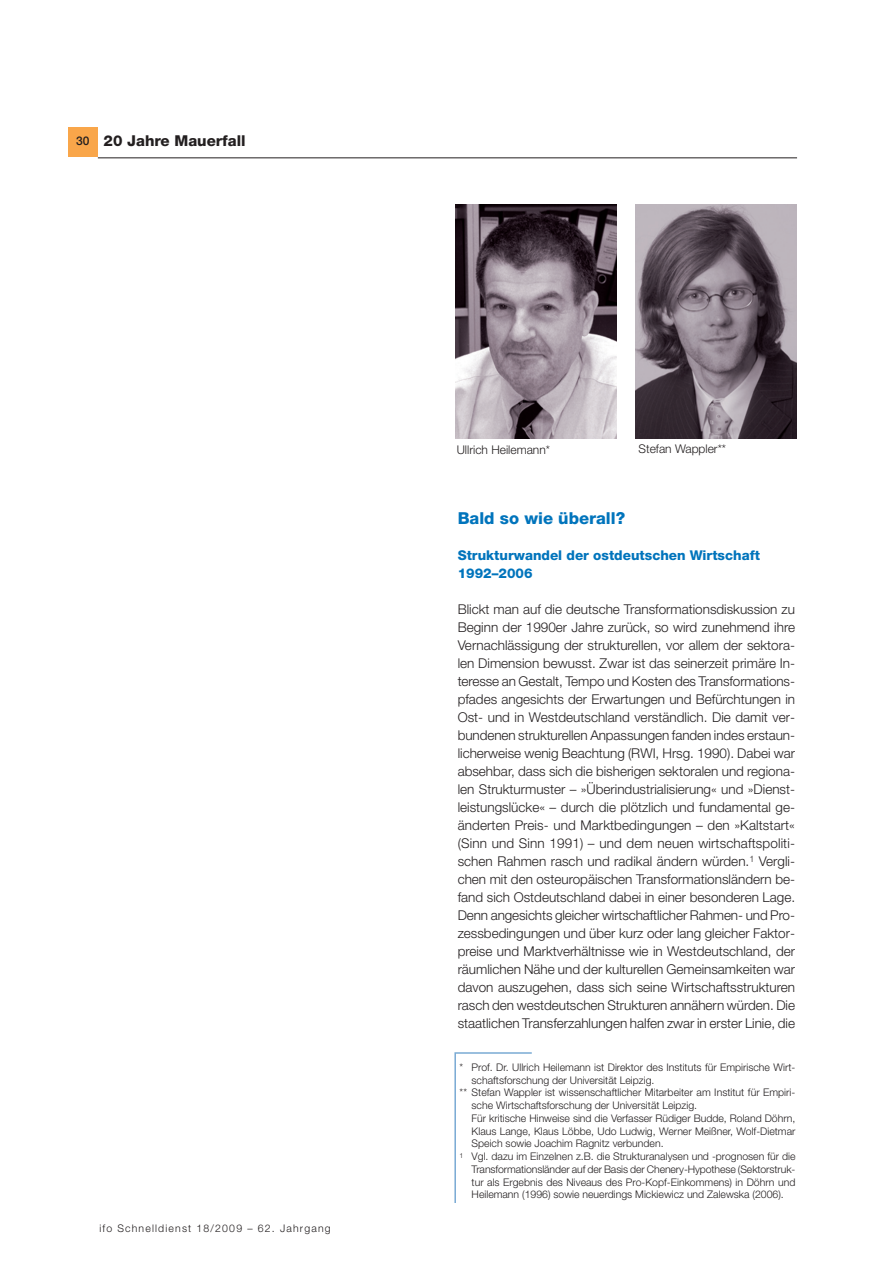
<style>
.page{position:relative;width:893px;height:1263px;background:#fff}
.page>*{position:absolute;margin:0;border:0;box-sizing:border-box;transform-origin:0 0}
.t1{font:800 16.5px "Helvetica Neue LT Std";color:#0074bc}
.t2{font:800 15px "Helvetica Neue LT Std";color:#231f20}
.t3{font:300 13.5px/18px "Helvetica Neue LT Std";color:#231f20;text-align:justify}
.t4{font:800 13.5px/18px "Helvetica Neue LT Std";color:#0074bc}
.t5{font:300 12px "Helvetica Neue LT Std";color:#231f20}
.t6{font:500 12px "Helvetica Neue LT Std";color:#231f20}
.t7{font:300 10.5px "Helvetica Neue LT Std";color:#231f20}
.t8{font:300 10.5px "Helvetica Neue LT Std";letter-spacing:.11em;color:#231f20}
</style>
<div class="page">
<hr style="left:98px;top:157px;width:699px;height:1px;background:#231f20">
<div style="left:68px;top:128px;width:30px;height:29px;background:#f9a64a"></div>
<img style="left:455px;top:205px;width:162px;height:234px">
<img style="left:635px;top:205px;width:161px;height:234px">
<svg style="left:454px;top:1052px;width:78px;height:151px"></svg>
<p class="t6" style="left:76px;top:136px;width:15px">30</p>
<p class="t2" style="left:104px;top:135px;width:143px">20 Jahre Mauerfall</p>
<p class="t8" style="left:99px;top:1225px;width:233px">ifo Schnelldienst 18/2009 – 62. Jahrgang</p>
<p class="t5" style="left:456px;top:445px;width:95px">Ullrich Heilemann*</p>
<p class="t5" style="left:638px;top:445px;width:89px">Stefan Wappler**</p>
<p class="t1" style="left:457px;top:512px;width:169px">Bald so wie überall?</p>
<p class="t4" style="left:457px;top:547px;width:304px">Strukturwandel der ostdeutschen Wirtschaft<br>1992–2006</p>
<p class="t3" style="left:457px;top:601px;width:339px">Blickt man auf die deutsche Transformationsdiskussion zu Beginn der 1990er Jahre zurück, so wird zunehmend ihre Vernachlässigung der strukturellen, vor allem der sektora&shy;len Dimension bewusst. Zwar ist das seinerzeit primäre In&shy;teresse an Gestalt, Tempo und Kosten des Transformations&shy;pfades angesichts der Erwartungen und Befürchtungen in Ost- und in Westdeutschland verständlich. Die damit ver&shy;bundenen strukturellen Anpassungen fanden indes erstaun&shy;licherweise wenig Beachtung (RWI, Hrsg. 1990). Dabei war absehbar, dass sich die bisherigen sektoralen und regiona&shy;len Strukturmuster – »Überindustrialisierung« und »Dienst&shy;leistungslücke« – durch die plötzlich und fundamental ge&shy;änderten Preis- und Marktbedingungen – den »Kaltstart« (Sinn und Sinn 1991) – und dem neuen wirtschaftspoliti&shy;schen Rahmen rasch und radikal ändern würden.<sup>1</sup> Vergli&shy;chen mit den osteuropäischen Transformationsländern be&shy;fand sich Ostdeutschland dabei in einer besonderen Lage.<br>Denn angesichts gleicher wirtschaftlicher Rahmen- und Pro&shy;zessbedingungen und über kurz oder lang gleicher Faktor&shy;preise und Marktverhältnisse wie in Westdeutschland, der räumlichen Nähe und der kulturellen Gemeinsamkeiten war davon auszugehen, dass sich seine Wirtschaftsstrukturen rasch den westdeutschen Strukturen annähern würden. Die staatlichen Transferzahlungen halfen zwar in erster Linie, die</p>
<p class="t7" style="left:459px;top:1063px;width:337px">* Prof. Dr. Ullrich Heilemann ist Direktor des Instituts für Empirische Wirt-</p>
<p class="t7" style="left:471px;top:1076px;width:184px">schaftsforschung der Universität Leipzig.</p>
<p class="t7" style="left:459px;top:1089px;width:337px">** Stefan Wappler ist wissenschaftlicher Mitarbeiter am Institut für Empiri-</p>
<p class="t7" style="left:471px;top:1102px;width:227px">sche Wirtschaftsforschung der Universität Leipzig.</p>
<p class="t7" style="left:471px;top:1114px;width:325px">Für kritische Hinweise sind die Verfasser Rüdiger Budde, Roland Döhrn,</p>
<p class="t7" style="left:471px;top:1127px;width:325px">Klaus Lange, Klaus Löbbe, Udo Ludwig, Werner Meißner, Wolf-Dietmar</p>
<p class="t7" style="left:471px;top:1140px;width:193px">Speich sowie Joachim Ragnitz verbunden.</p>
<p class="t7" style="left:459px;top:1153px;width:337px"><sup>1</sup> Vgl. dazu im Einzelnen z.B. die Strukturanalysen und -prognosen für die</p>
<p class="t7" style="left:471px;top:1165px;width:325px">Transformationsländer auf der Basis der Chenery-Hypothese (Sektorstruk-</p>
<p class="t7" style="left:471px;top:1178px;width:325px">tur als Ergebnis des Niveaus des Pro-Kopf-Einkommens) in Döhrn und</p>
<p class="t7" style="left:471px;top:1191px;width:314px">Heilemann (1996) sowie neuerdings Mickiewicz und Zalewska (2006).</p>
</div>
